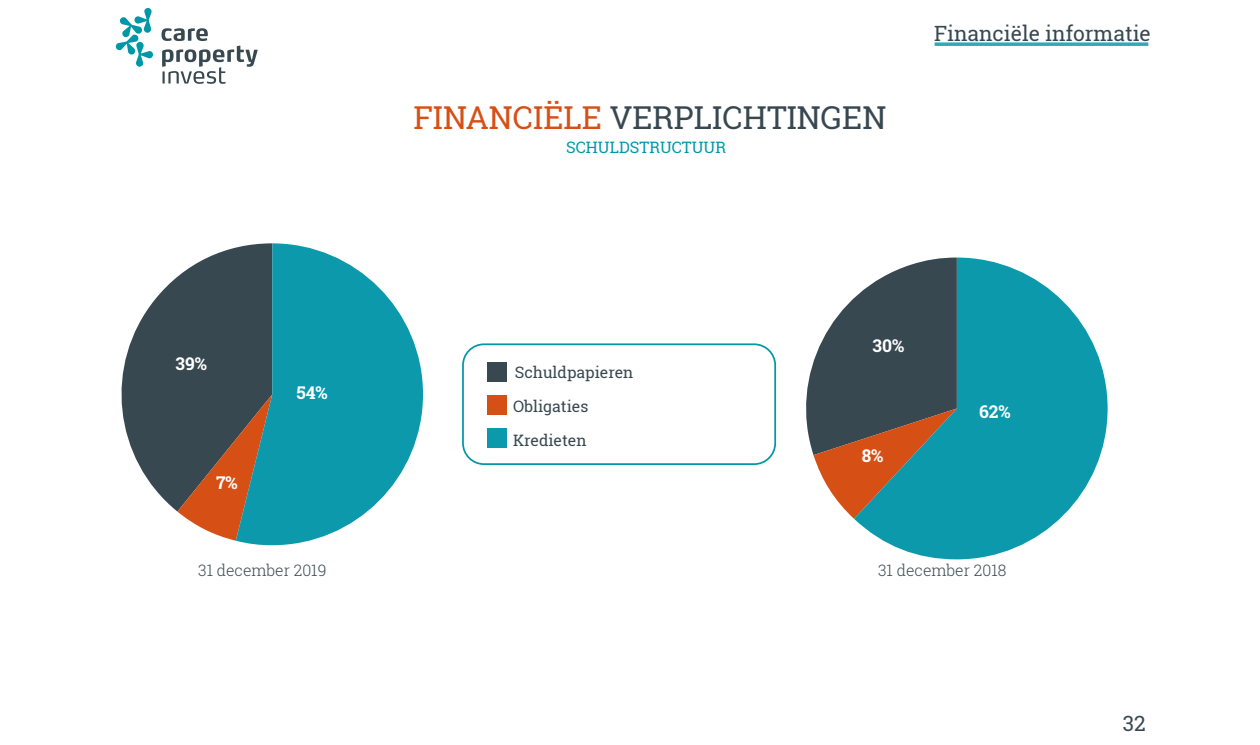
<style>
.page{position:relative;width:1260px;height:745px;background:#fff}
.page>*{position:absolute;margin:0;border:0;box-sizing:border-box;transform-origin:0 0}
.t1{font:31.5px "Roboto Slab";color:#384850}
.t2{font:21px "Roboto Slab";color:#384850}
.t3{font:700 17.5px "Roboto Slab";color:#fff}
.t4{font:15.75px/33.8px "Roboto Slab";color:#384850}
.t5{font:300 15.75px "Roboto Slab";color:#384850}
.t6{font:15.75px "Roboto Slab";color:#0098a7}
.s1{color:#d65016}
</style>
<div class="page">
<svg style="left:935px;top:42px;width:213px;height:4px"></svg>
<svg style="left:115px;top:8px;width:38px;height:59px"></svg>
<svg style="left:162px;top:28px;width:96px;height:56px"></svg>
<div style="left:462px;top:343px;width:314px;height:121px;border:2px solid #0098a7;border-radius:21px"></div>
<svg style="left:121px;top:247px;width:115px;height:264px;fill:#384850"></svg>
<svg style="left:177px;top:394px;width:59px;height:146px"></svg>
<svg style="left:236px;top:243px;width:187px;height:302px;fill:#0c99ab"></svg>
<div style="left:487px;top:362px;width:20px;height:19px;background:#384850"></div>
<div style="left:487px;top:395px;width:20px;height:19px;background:#d65016"></div>
<svg style="left:806px;top:298px;width:48px;height:220px"></svg>
<div style="left:487px;top:428px;width:20px;height:20px;background:#0c99ab"></div>
<svg style="left:854px;top:257px;width:254px;height:302px;fill:#0c99ab"></svg>
<p class="t3" style="left:176px;top:351px;width:33px">39%</p>
<p class="t3" style="left:216px;top:470px;width:23px">7%</p>
<p class="t3" style="left:296px;top:380px;width:33px">54%</p>
<p class="t5" style="left:198px;top:559px;width:130px">31 december 2019</p>
<h1 class="t1" style="left:413px;top:96px;width:474px"><span class="s1">FINANCIËLE</span> VERPLICHTINGEN</h1>
<p class="t6" style="left:566px;top:136px;width:161px">SCHULDSTRUCTUUR</p>
<h2 class="t2" style="left:934px;top:19px;width:218px">Financiële informatie</h2>
<p class="t4" style="left:513px;top:355px;width:122px">Schuldpapieren<br>Obligaties<br>Kredieten</p>
<p class="t3" style="left:873px;top:333px;width:33px">30%</p>
<p class="t3" style="left:862px;top:443px;width:23px">8%</p>
<p class="t3" style="left:979px;top:400px;width:33px">62%</p>
<p class="t5" style="left:878px;top:559px;width:130px">31 december 2018</p>
<h2 class="t2" style="left:1123px;top:708px;width:24px">32</h2>
</div>
